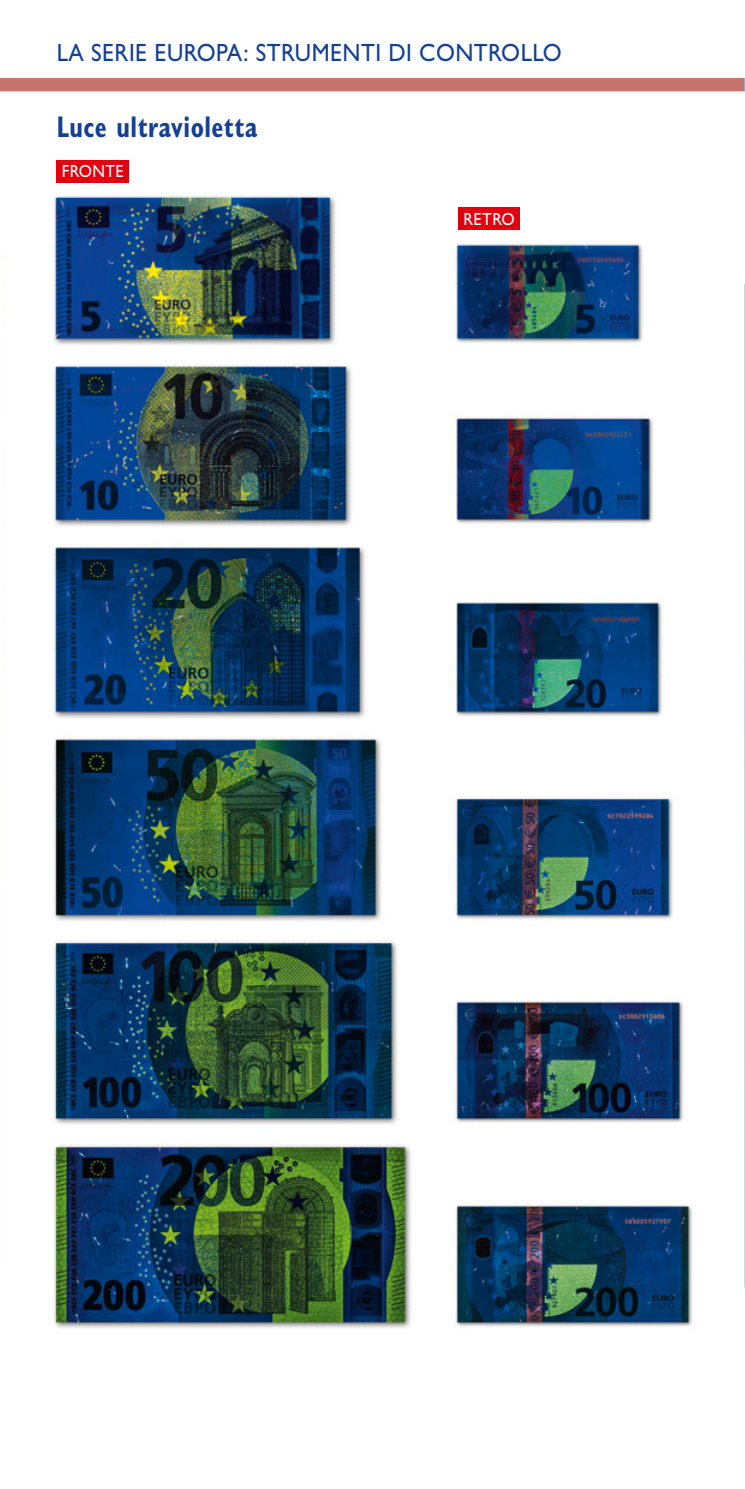
<style>
.page{position:relative;width:745px;height:1489px;background:#fff}
.page>*{position:absolute;margin:0;border:0;box-sizing:border-box;transform-origin:0 0}
.t1{font:700 condensed 30px "Gill Sans MT Pro";letter-spacing:.02em;color:#134094;scale:.85 1}
.t2{font:500 25px "Gill Sans MT Pro";letter-spacing:.02em;color:#134094;scale:.92 1}
.t3{font:500 17.5px "Gill Sans MT Pro";letter-spacing:.02em;color:#fff;scale:.92 1}
</style>
<div class="page">
<img style="left:0;top:77px;width:744px;height:1251px">
<div style="left:57px;top:160px;width:72px;height:22px;background:#e3000f"></div>
<div style="left:458px;top:207px;width:61px;height:23px;background:#e3000f"></div>
<div style="left:0;top:79px;width:744px;height:12px;background:#c6746e"></div>
<p class="t2" style="left:57px;top:37px;width:550px">LA SERIE EUROPA: STRUMENTI DI CONTROLLO</p>
<p class="t1" style="left:57px;top:109px;width:237px">Luce ultravioletta</p>
<p class="t3" style="left:62px;top:161px;width:69px">FRONTE</p>
<p class="t3" style="left:463px;top:208px;width:57px">RETRO</p>
</div>
